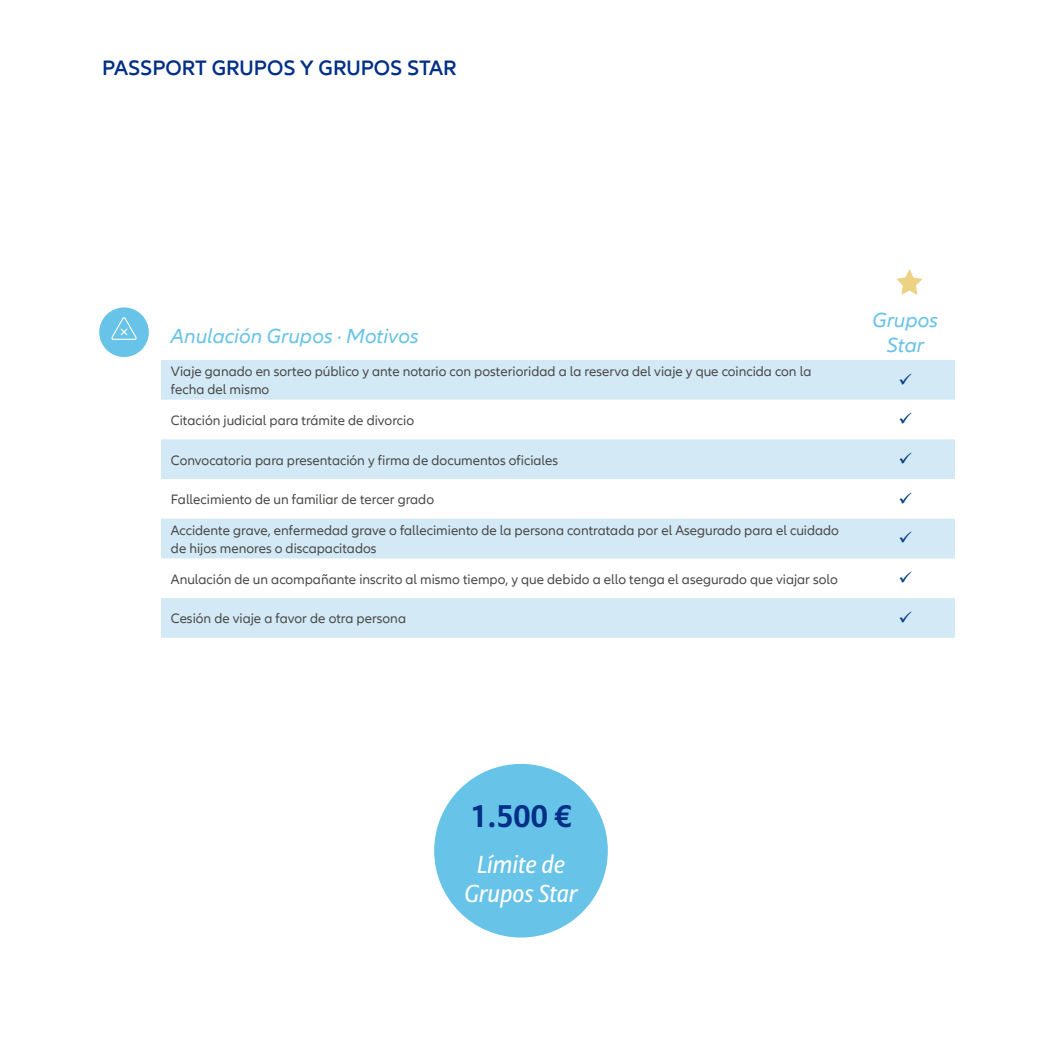
<style>
.page{position:relative;width:1042px;height:1042px;background:#fff}
.page>*{position:absolute;margin:0;border:0;box-sizing:border-box;transform-origin:0 0}
.t1{font:700 30.97px "Allianz Sans";color:#002f87}
.t2{font:italic 24.32px "Allianz Sans";color:#fff}
.INDICES_VIAJE{font:600 21.53px "Allianz Neo";color:#002f87}
.Cabecera_VIAJE{font:italic 21px/24.5px "Allianz Neo";color:#68c3e8;text-align:center}
.text_table{font:14px/17.5px "Allianz Neo";color:#4a4a49}
</style>
<div class="page">
<div style="left:434px;top:764px;width:174px;height:173px;background:#68c3e8;border-radius:50%"></div>
<svg style="left:896px;top:269px;width:26px;height:26px"></svg>
<div style="left:99px;top:307px;width:50px;height:50px;background:#68c3e8;border-radius:50%"></div>
<svg style="left:111px;top:317px;width:26px;height:23px"></svg>
<svg style="left:161px;top:360px;width:794px;height:278px;fill:#d3e9f6"></svg>
<svg style="left:899px;top:373px;width:12px;height:11px"></svg>
<svg style="left:899px;top:413px;width:12px;height:11px"></svg>
<svg style="left:899px;top:452px;width:12px;height:12px"></svg>
<svg style="left:899px;top:492px;width:12px;height:11px"></svg>
<svg style="left:899px;top:532px;width:12px;height:11px"></svg>
<svg style="left:899px;top:571px;width:12px;height:12px"></svg>
<svg style="left:899px;top:611px;width:12px;height:11px"></svg>
<p class="INDICES_VIAJE" style="left:102px;top:56px;width:356px">PASSPORT GRUPOS Y GRUPOS STAR</p>
<p class="Cabecera_VIAJE" style="left:171px;top:324px;width:249px">Anulación Grupos · Motivos</p>
<p class="text_table" style="left:171px;top:363px;width:642px">Viaje ganado en sorteo público y ante notario con posterioridad a la reserva del viaje y que coincida con la fecha del mismo</p>
<p class="text_table" style="left:171px;top:412px;width:245px">Citación judicial para trámite de divorcio</p>
<p class="text_table" style="left:171px;top:451px;width:389px">Convocatoria para presentación y firma de documentos oficiales</p>
<p class="text_table" style="left:171px;top:491px;width:265px">Fallecimiento de un familiar de tercer grado</p>
<p class="text_table" style="left:171px;top:522px;width:669px">Accidente grave, enfermedad grave o fallecimiento de la persona contratada por el Asegurado para el cuidado de hijos menores o discapacitados</p>
<p class="text_table" style="left:171px;top:570px;width:668px">Anulación de un acompañante inscrito al mismo tiempo, y que debido a ello tenga el asegurado que viajar solo</p>
<p class="text_table" style="left:171px;top:610px;width:237px">Cesión de viaje a favor de otra persona</p>
<p class="Cabecera_VIAJE" style="left:872px;top:309px;width:67px">Grupos<br>Star</p>
<p class="t1" style="left:471px;top:797px;width:102px">1.500 €</p>
<p class="t2" style="left:477px;top:850px;width:89px">Límite de</p>
<p class="t2" style="left:464px;top:879px;width:115px">Grupos Star</p>
</div>
